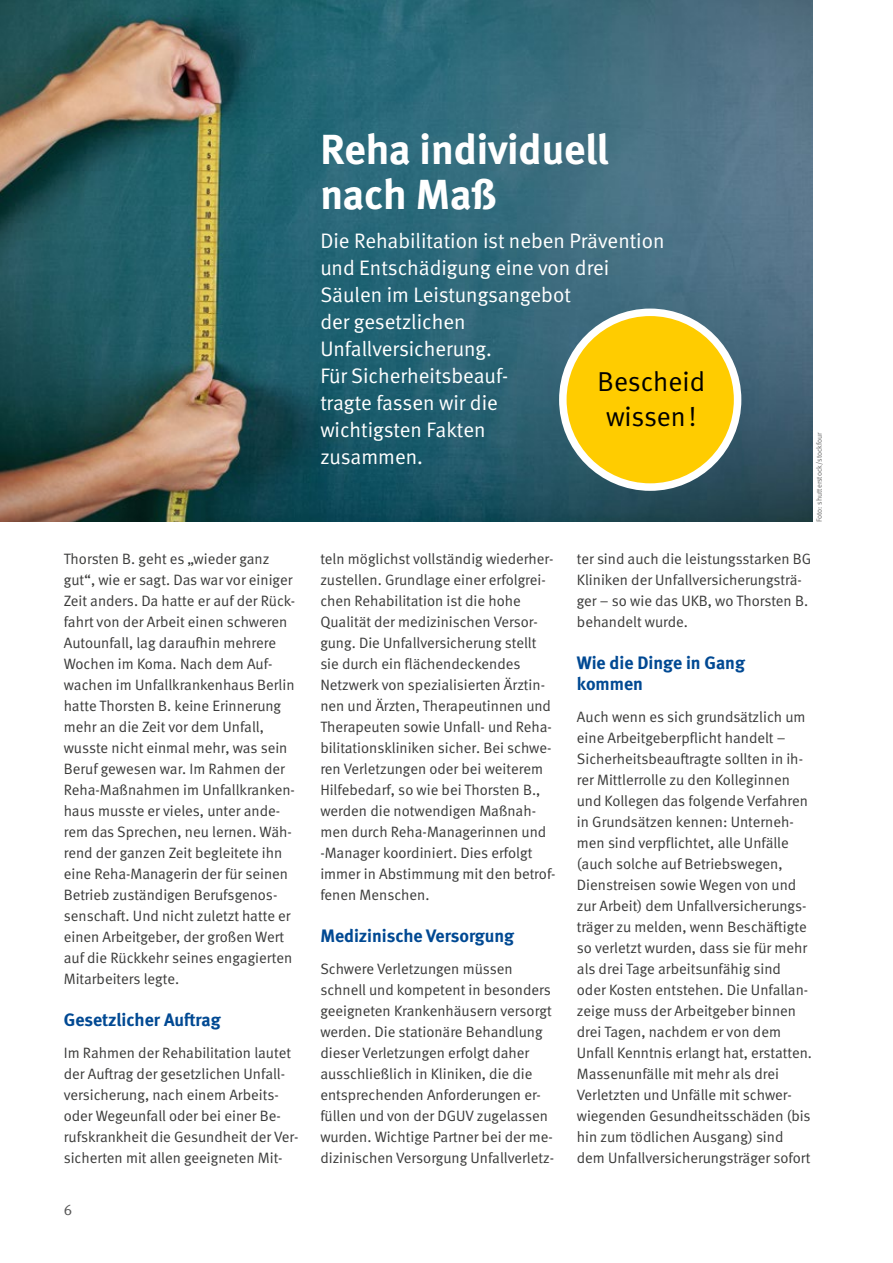
<style>
.page{position:relative;width:893px;height:1263px;background:#fff}
.page>*{position:absolute;margin:0;border:0;box-sizing:border-box;transform-origin:0 0}
.DGUV_Titel_SIBE{font:700 42px/45px "DGUV Meta";color:#fff}
.DGUV_Untertitel_SIBE{font:27.45px/35.2px "DGUV Meta";color:#000;text-align:center}
.DGUV_Untertitel_SIBE-2{font:21px/27px "DGUV Meta";color:#fff}
.DGUV_ZT_SIBE{font:700 18px/21px "DGUV Meta";color:#004993}
.DGUV_GS_SIBE{font:15px/21px "DGUV Meta";color:#3b3b3a}
.t1{font:15px "DGUV Meta";color:#565656}
.Fotonachweis{font:7.5px "DGUV Meta";letter-spacing:-.005em;color:#6a6a69}
</style>
<div class="page">
<img style="left:0;top:0;width:812px;height:522px">
<div style="left:563px;top:312px;width:175px;height:175px;background:#fc0;border-radius:50%"></div>
<div style="left:559px;top:309px;width:182px;height:182px;border:8px solid #fff;border-radius:50%"></div>
<p class="DGUV_GS_SIBE" style="left:64px;top:549px;width:233px">Thorsten B. geht es „wieder ganz gut“, wie er sagt. Das war vor einiger Zeit anders. Da hatte er auf der Rück&shy;fahrt von der Arbeit einen schweren Autounfall, lag daraufhin mehrere Wochen im Koma. Nach dem Auf&shy;wachen im Unfallkrankenhaus Berlin hatte Thorsten B. keine Erinnerung mehr an die Zeit vor dem Unfall, wusste nicht einmal mehr, was sein Beruf gewesen war. Im Rahmen der Reha-Maßnahmen im Unfallkranken&shy;haus musste er vieles, unter ande&shy;rem das Sprechen, neu lernen. Wäh&shy;rend der ganzen Zeit begleitete ihn eine Reha-Managerin der für seinen Betrieb zuständigen Berufsgenos&shy;senschaft. Und nicht zuletzt hatte er einen Arbeitgeber, der großen Wert auf die Rückkehr seines engagierten Mitarbeiters legte.</p>
<p class="DGUV_ZT_SIBE" style="left:64px;top:1010px;width:158px">Gesetzlicher Auftrag</p>
<p class="DGUV_GS_SIBE" style="left:64px;top:1042px;width:236px">Im Rahmen der Rehabilitation lautet der Auftrag der gesetzlichen Unfall&shy;versicherung, nach einem Arbeits&shy;oder Wegeunfall oder bei einer Be&shy;rufskrankheit die Gesundheit der Ver&shy;sicherten mit allen geeigneten Mit-</p>
<p class="t1" style="left:64px;top:1201px;width:10px">6</p>
<p class="DGUV_Titel_SIBE" style="left:320px;top:128px;width:290px">Reha individuell nach Maß</p>
<p class="DGUV_Untertitel_SIBE-2" style="left:320px;top:228px;width:346px">Die Rehabilitation ist neben Prävention und Entschädigung eine von drei<br>Säulen im Leistungsangebot<br>der gesetzlichen<br>Unfallversicherung.<br>Für Sicherheitsbeauf-<br>tragte fassen wir die<br>wichtigsten Fakten<br>zusammen.</p>
<p class="DGUV_Untertitel_SIBE" style="left:598px;top:364px;width:109px">Bescheid wissen!</p>
<p class="Fotonachweis" style="left:815px;top:522px;width:91px;rotate:-90deg">Foto: shutterstock/stockfour</p>
<p class="DGUV_GS_SIBE" style="left:320px;top:549px;width:237px">teln möglichst vollständig wiederher&shy;zustellen. Grundlage einer erfolgrei&shy;chen Rehabilitation ist die hohe Qualität der medizinischen Versor&shy;gung. Die Unfallversicherung stellt sie durch ein flächendeckendes Netzwerk von spezialisierten Ärztin&shy;nen und Ärzten, Therapeutinnen und Therapeuten sowie Unfall- und Reha&shy;bilitationskliniken sicher. Bei schwe&shy;ren Verletzungen oder bei weiterem Hilfebedarf, so wie bei Thorsten B., werden die notwendigen Maßnah&shy;men durch Reha-Managerinnen und -Manager koordiniert. Dies erfolgt immer in Abstimmung mit den betrof&shy;fenen Menschen.</p>
<p class="DGUV_ZT_SIBE" style="left:320px;top:926px;width:195px">Medizinische Versorgung</p>
<p class="DGUV_GS_SIBE" style="left:320px;top:958px;width:235px">Schwere Verletzungen müssen schnell und kompetent in besonders geeigneten Krankenhäusern versorgt werden. Die stationäre Behandlung dieser Verletzungen erfolgt daher ausschließlich in Kliniken, die die entsprechenden Anforderungen er&shy;füllen und von der DGUV zugelassen wurden. Wichtige Partner bei der me&shy;dizinischen Versorgung Unfallverletz-</p>
<p class="DGUV_GS_SIBE" style="left:577px;top:549px;width:236px">ter sind auch die leistungsstarken BG<br>Kliniken der Unfallversicherungsträ&shy;ger – so wie das UKB, wo Thorsten B. behandelt wurde.</p>
<p class="DGUV_ZT_SIBE" style="left:577px;top:653px;width:170px">Wie die Dinge in Gang kommen</p>
<p class="DGUV_GS_SIBE" style="left:577px;top:706px;width:237px">Auch wenn es sich grundsätzlich um eine Arbeitgeberpflicht handelt – Sicherheitsbeauftragte sollten in ih&shy;rer Mittlerrolle zu den Kolleginnen und Kollegen das folgende Verfahren in Grundsätzen kennen: Unterneh&shy;men sind verpflichtet, alle Unfälle (auch solche auf Betriebswegen, Dienstreisen sowie Wegen von und zur Arbeit) dem Unfallversicherungs&shy;träger zu melden, wenn Beschäftigte so verletzt wurden, dass sie für mehr als drei Tage arbeitsunfähig sind oder Kosten entstehen. Die Unfallan&shy;zeige muss der Arbeitgeber binnen drei Tagen, nachdem er von dem Unfall Kenntnis erlangt hat, erstatten.<br>Massenunfälle mit mehr als drei Verletzten und Unfälle mit schwer&shy;wiegenden Gesundheitsschäden (bis hin zum tödlichen Ausgang) sind dem Unfallversicherungsträger sofort</p>
</div>
